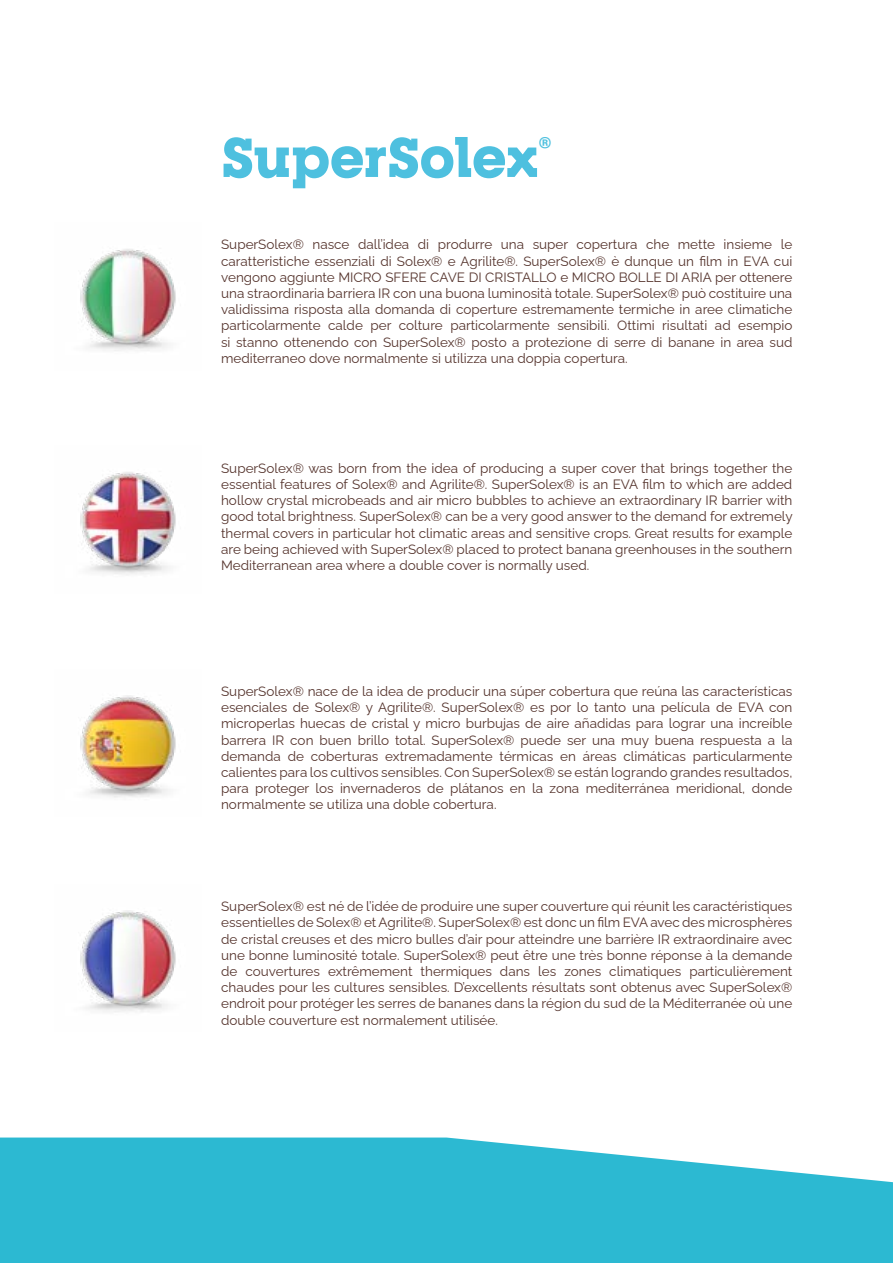
<style>
.page{position:relative;width:893px;height:1263px;background:#fff}
.page>*{position:absolute;margin:0;border:0;box-sizing:border-box;transform-origin:0 0}
.t1{font:900 54px "RNS Camelia";letter-spacing:-.01em;color:#4ec0df}
.t2{font:900 15px "RNS Camelia";color:#50c1df}
.t3{font:13.5px/16.2px "Raleway";color:#55342d;text-align:justify}
</style>
<div class="page">
<svg style="left:0;top:1137px;width:893px;height:126px;background:#3fbfd6"></svg>
<img style="left:80px;top:695px;width:96px;height:103px">
<img style="left:80px;top:910px;width:96px;height:102px">
<img style="left:80px;top:472px;width:96px;height:103px">
<img style="left:80px;top:249px;width:96px;height:102px">
<h1 class="t1" style="left:221px;top:123px;width:320px">SuperSolex</h1>
<p class="t2" style="left:539px;top:133px;width:13px">®</p>
<p class="t3" style="left:221px;top:235px;width:573px">SuperSolex® nasce dall’idea di produrre una super copertura che mette insieme le caratteristiche essenziali di Solex® e Agrilite®. SuperSolex® è dunque un film in EVA cui vengono aggiunte MICRO SFERE CAVE DI CRISTALLO e MICRO BOLLE DI ARIA per ottenere una straordinaria barriera IR con una buona luminosità totale. SuperSolex® può costituire una validissima risposta alla domanda di coperture estremamente termiche in aree climatiche particolarmente calde per colture particolarmente sensibili. Ottimi risultati ad esempio si stanno ottenendo con SuperSolex® posto a protezione di serre di banane in area sud mediterraneo dove normalmente si utilizza una doppia copertura.</p>
<p class="t3" style="left:221px;top:458px;width:573px">SuperSolex® was born from the idea of producing a super cover that brings together the essential features of Solex® and Agrilite®. SuperSolex® is an EVA film to which are added hollow crystal microbeads and air micro bubbles to achieve an extraordinary IR barrier with good total brightness. SuperSolex® can be a very good answer to the demand for extremely thermal covers in particular hot climatic areas and sensitive crops. Great results for example are being achieved with SuperSolex® placed to protect banana greenhouses in the southern Mediterranean area where a double cover is normally used.</p>
<p class="t3" style="left:221px;top:682px;width:573px">SuperSolex® nace de la idea de producir una súper cobertura que reúna las características esenciales de Solex® y Agrilite®. SuperSolex® es por lo tanto una película de EVA con microperlas huecas de cristal y micro burbujas de aire añadidas para lograr una increíble barrera IR con buen brillo total. SuperSolex® puede ser una muy buena respuesta a la demanda de coberturas extremadamente térmicas en áreas climáticas particularmente calientes para los cultivos sensibles. Con SuperSolex® se están logrando grandes resultados, para proteger los invernaderos de plátanos en la zona mediterránea meridional, donde normalmente se utiliza una doble cobertura.</p>
<p class="t3" style="left:221px;top:897px;width:573px">SuperSolex® est né de l’idée de produire une super couverture qui réunit les caractéristiques essentielles de Solex® et Agrilite®. SuperSolex® est donc un film EVA avec des microsphères de cristal creuses et des micro bulles d’air pour atteindre une barrière IR extraordinaire avec une bonne luminosité totale. SuperSolex® peut être une très bonne réponse à la demande de couvertures extrêmement thermiques dans les zones climatiques particulièrement chaudes pour les cultures sensibles. D’excellents résultats sont obtenus avec SuperSolex® endroit pour protéger les serres de bananes dans la région du sud de la Méditerranée où une double couverture est normalement utilisée.</p>
</div>
